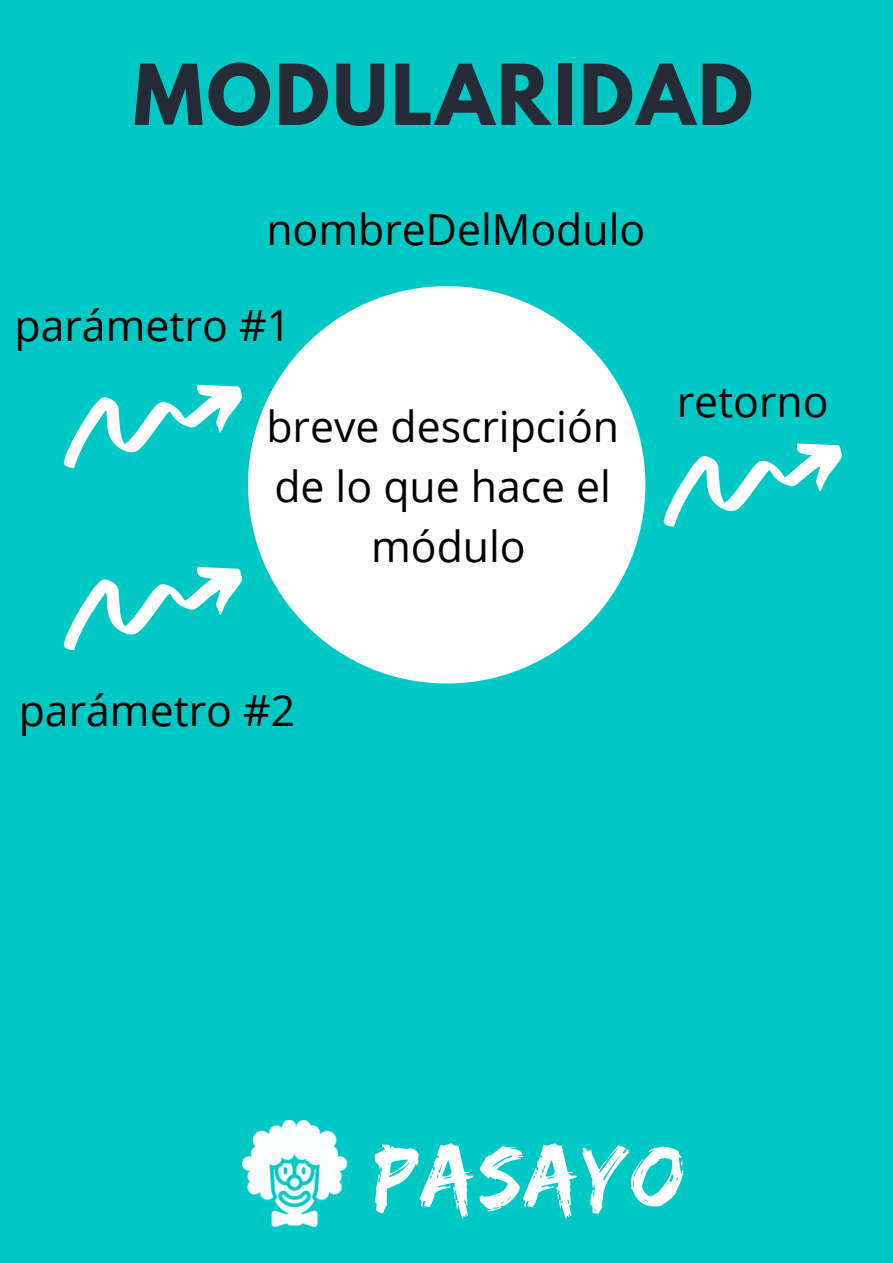
<style>
.page{position:relative;width:893px;height:1263px;background:#00c9c5}
.page>*{position:absolute;margin:0;border:0;box-sizing:border-box;transform-origin:0 0}
.t1{font:90.07px "Edo";letter-spacing:.04em;color:#fff}
.t2{font:700 74.25px "League Spartan";letter-spacing:.04em;color:#242a36}
.t3{font:42.75px "Open Sans";color:#000}
</style>
<div class="page">
<img style="left:242px;top:1120px;width:106px;height:107px">
<div style="left:248px;top:286px;width:397px;height:397px;background:#fff;border-radius:50%"></div>
<svg style="left:64px;top:567px;width:178px;height:83px"></svg>
<svg style="left:64px;top:385px;width:178px;height:83px"></svg>
<svg style="left:663px;top:443px;width:179px;height:84px"></svg>
<p class="t2" style="left:133px;top:58px;width:621px">MODULARIDAD</p>
<p class="t3" style="left:266px;top:199px;width:380px">nombreDelModulo</p>
<p class="t3" style="left:15px;top:295px;width:278px">parámetro #1</p>
<p class="t3" style="left:266px;top:397px;width:354px">breve descripción</p>
<p class="t3" style="left:274px;top:456px;width:338px">de lo que hace el</p>
<p class="t3" style="left:371px;top:516px;width:156px">módulo</p>
<p class="t3" style="left:19px;top:680px;width:278px">parámetro #2</p>
<p class="t3" style="left:676px;top:371px;width:153px">retorno</p>
<p class="t1" style="left:374px;top:1124px;width:312px">PASAYO</p>
</div>
